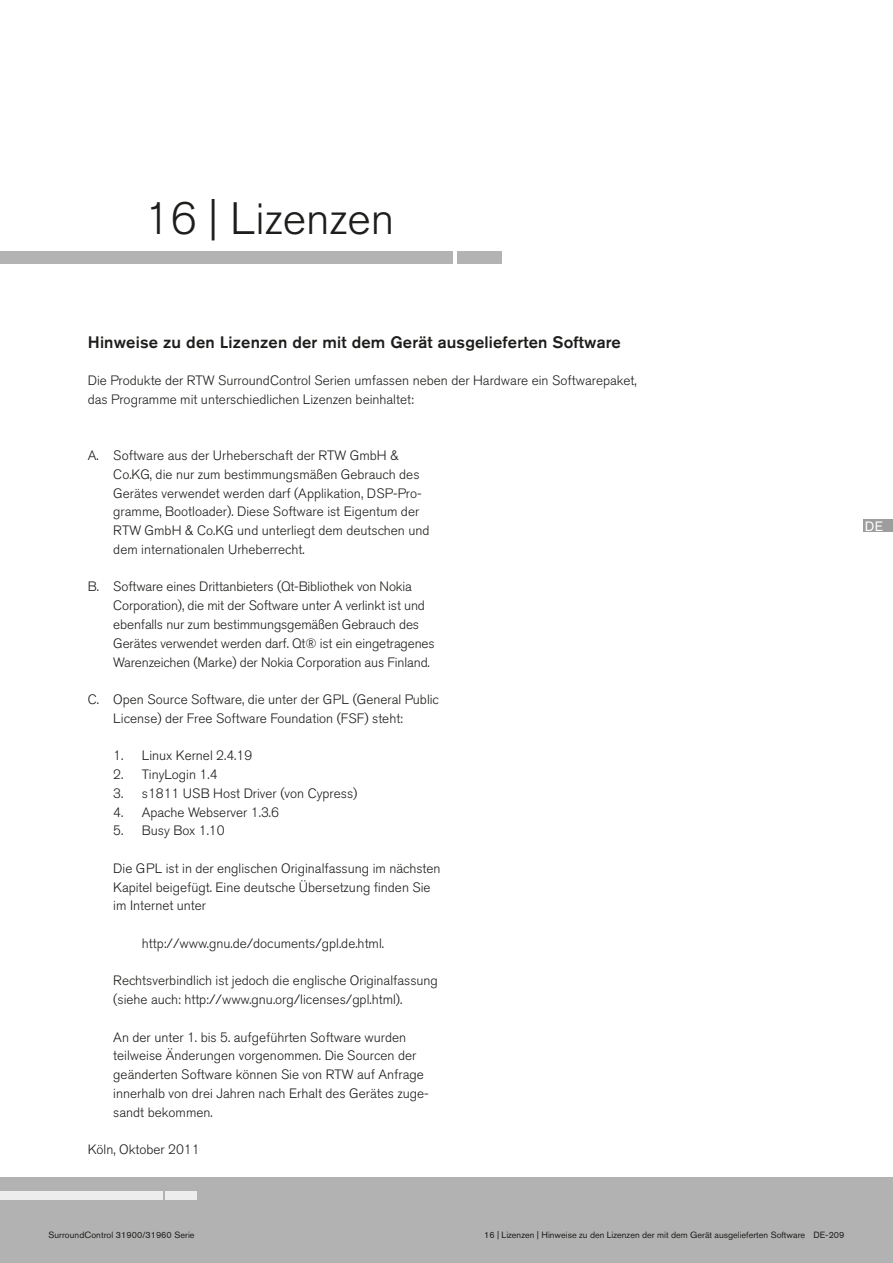
<style>
.page{position:relative;width:893px;height:1263px;background:#fff}
.page>*{position:absolute;margin:0;border:0;box-sizing:border-box;transform-origin:0 0}
.t1{font:300 45px "Akzidenz Grotesk BE";color:#1d1d1b}
.t2{font:500 16.5px "Akzidenz Grotesk BE";letter-spacing:.01em;color:#1d1d1b}
.t3{font:300 13.5px/18.8px "Akzidenz Grotesk BE";color:#1d1d1b}
.t4{font:13.5px "Akzidenz Grotesk BE";color:#fff}
.t5{font:9px "Akzidenz Grotesk BE";color:#1d1d1b}
</style>
<div class="page">
<div style="left:0;top:1178px;width:893px;height:85px;background:#b2b2b2"></div>
<div style="left:165px;top:1191px;width:32px;height:9px;background:#ededed"></div>
<div style="left:0;top:1191px;width:162px;height:9px;background:#ededed"></div>
<div style="left:863px;top:520px;width:30px;height:12px;background:#9d9d9d"></div>
<div style="left:457px;top:252px;width:44px;height:12px;background:#b3b3b3"></div>
<div style="left:0;top:252px;width:453px;height:12px;background:#b3b3b3"></div>
<h1 class="t1" style="left:144px;top:193px;width:252px">16 | Lizenzen</h1>
<p class="t2" style="left:88px;top:332px;width:534px">Hinweise zu den Lizenzen der mit dem Gerät ausgelieferten Software</p>
<p class="t3" style="left:88px;top:371px;width:550px">Die Produkte der RTW SurroundControl Serien umfassen neben der Hardware ein Softwarepaket, das Programme mit unterschiedlichen Lizenzen beinhaltet:</p>
<p class="t3" style="left:113px;top:446px;width:318px;text-indent:-26px">A. Software aus der Urheberschaft der RTW GmbH &amp; Co.KG, die nur zum bestimmungsmäßen Gebrauch des Gerätes verwendet werden darf (Applikation, DSP-Pro&shy;gramme, Bootloader). Diese Software ist Eigentum der RTW GmbH &amp; Co.KG und unterliegt dem deutschen und dem internationalen Urheberrecht.</p>
<p class="t3" style="left:113px;top:578px;width:323px;text-indent:-26px">B. Software eines Drittanbieters (Qt-Bibliothek von Nokia Corporation), die mit der Software unter A verlinkt ist und ebenfalls nur zum bestimmungsgemäßen Gebrauch des Gerätes verwendet werden darf. Qt® ist ein eingetragenes Warenzeichen (Marke) der Nokia Corporation aus Finland.</p>
<p class="t3" style="left:113px;top:690px;width:327px;text-indent:-26px">C. Open Source Software, die unter der GPL (General Public<br>License) der Free Software Foundation (FSF) steht:</p>
<p class="t3" style="left:113px;top:746px;width:140px">1. Linux Kernel 2.4.19</p>
<p class="t3" style="left:113px;top:765px;width:106px">2. TinyLogin 1.4</p>
<p class="t3" style="left:113px;top:784px;width:246px">3. s1811 USB Host Driver (von Cypress)</p>
<p class="t3" style="left:113px;top:803px;width:167px">4. Apache Webserver 1.3.6</p>
<p class="t3" style="left:113px;top:821px;width:113px">5. Busy Box 1.10</p>
<p class="t3" style="left:113px;top:859px;width:329px">Die GPL ist in der englischen Originalfassung im nächsten<br>Kapitel beigefügt. Eine deutsche Übersetzung finden Sie im Internet unter</p>
<p class="t3" style="left:142px;top:934px;width:244px">http://www.gnu.de/documents/gpl.de.html.</p>
<p class="t3" style="left:113px;top:971px;width:326px">Rechtsverbindlich ist jedoch die englische Originalfassung (siehe auch: http://www.gnu.org/licenses/gpl.html).</p>
<p class="t3" style="left:113px;top:1028px;width:317px">An der unter 1. bis 5. aufgeführten Software wurden teilweise Änderungen vorgenommen. Die Sourcen der geänderten Software können Sie von RTW auf Anfrage innerhalb von drei Jahren nach Erhalt des Gerätes zuge&shy;sandt bekommen.</p>
<p class="t3" style="left:88px;top:1140px;width:113px">Köln, Oktober 2011</p>
<p class="t4" style="left:865px;top:518px;width:20px">DE</p>
<p class="t5" style="left:48px;top:1229px;width:148px">SurroundControl 31900/31960 Serie</p>
<p class="t5" style="left:484px;top:1229px;width:362px">16 | Lizenzen | Hinweise zu den Lizenzen der mit dem Gerät ausgelieferten Software DE-209</p>
</div>
